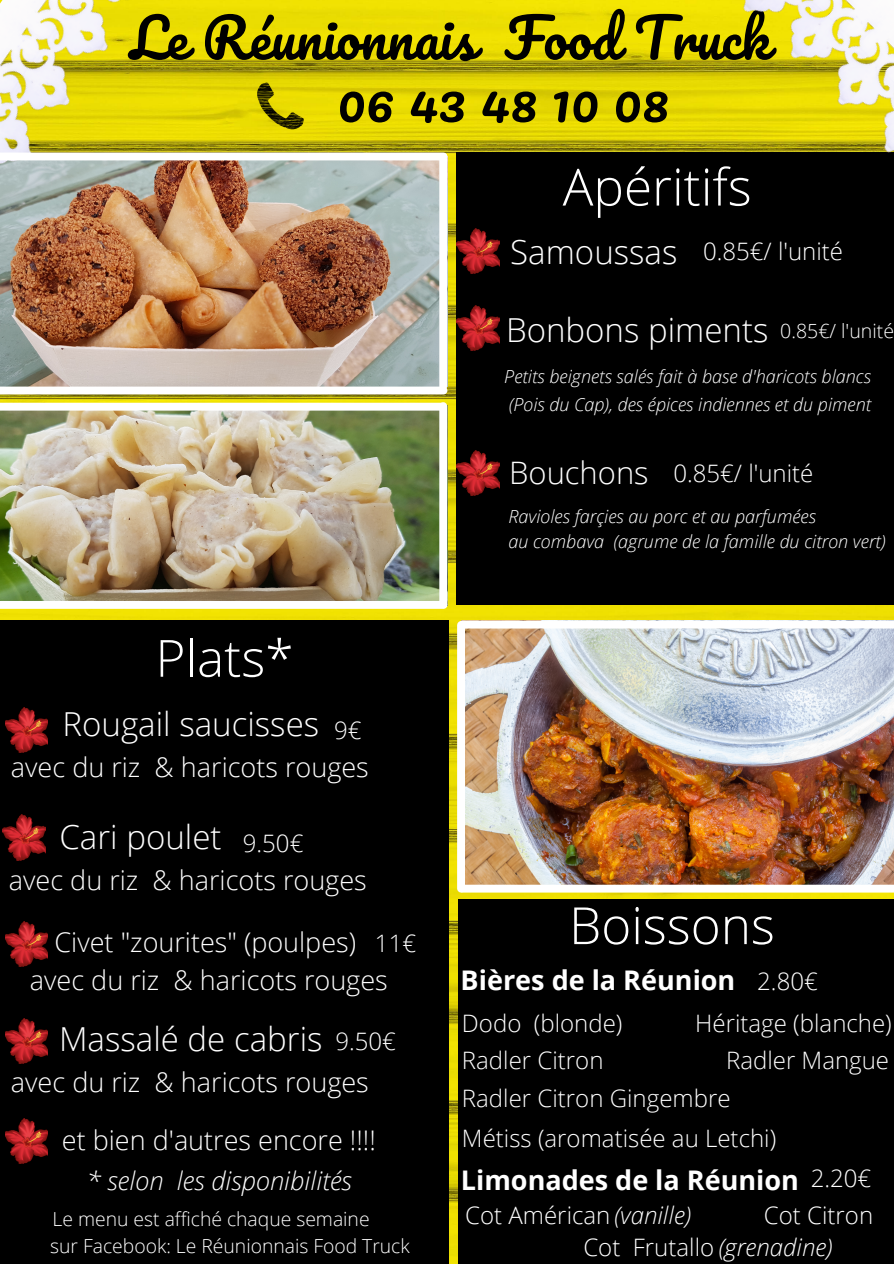
<style>
.page{position:relative;width:894px;height:1264px;background:#fff}
.page>*{position:absolute;margin:0;border:0;box-sizing:border-box;transform-origin:0 0}
.t1{font:54px "Pacifico";color:#000}
.t2{font:52.5px "Pacifico";color:#000}
.t3{font:300 51.3px "Open Sans";color:#fff}
.t4{font:300 33px "Open Sans";color:#fff}
.t5{font:300 30.9px "Open Sans";color:#fff}
.t6{font:300 27px "Open Sans";color:#fff}
.t7{font:700 27px "Open Sans";color:#fff}
.t8{font:italic 300 25.5px "Open Sans";color:#fff}
.t9{font:300 24px "Open Sans";color:#fff}
.t10{font:300 19.5px "Open Sans";color:#fff}
.t11{font:300 19.35px "Open Sans";color:#fff}
.t12{font:italic 300 18px "Open Sans";color:#fff}
.s1{font-style:italic}
</style>
<div class="page">
<img style="left:0;top:0;width:893px;height:1263px">
<div style="left:456px;top:152px;width:437px;height:453px;background:#000"></div>
<img style="left:331px;top:156px;width:116px;height:230px">
<img style="left:0;top:0;width:331px;height:386px">
<img style="left:542px;top:0;width:351px;height:153px">
<img style="left:456px;top:228px;width:43px;height:45px">
<div style="left:0;top:620px;width:449px;height:643px;background:#000"></div>
<img style="left:3px;top:815px;width:42px;height:45px">
<img style="left:456px;top:306px;width:43px;height:45px">
<img style="left:456px;top:450px;width:43px;height:45px">
<img style="left:0;top:410px;width:447px;height:195px">
<div style="left:0;top:601px;width:443px;height:8px;background:#fff"></div>
<div style="left:0;top:403px;width:442px;height:7px;background:#fff"></div>
<div style="left:0;top:386px;width:443px;height:8px;background:#fff"></div>
<div style="left:0;top:152px;width:443px;height:8px;background:#fff"></div>
<div style="left:439px;top:406px;width:8px;height:198px;background:#fff"></div>
<div style="left:439px;top:160px;width:8px;height:226px;background:#fff"></div>
<img style="left:5px;top:921px;width:43px;height:45px">
<img style="left:5px;top:1118px;width:43px;height:45px">
<img style="left:5px;top:1018px;width:43px;height:45px">
<img style="left:5px;top:707px;width:43px;height:45px">
<img style="left:461px;top:620px;width:432px;height:264px">
<div style="left:458px;top:899px;width:435px;height:364px;background:#000"></div>
<div style="left:462px;top:884px;width:431px;height:8px;background:#fff"></div>
<div style="left:462px;top:620px;width:431px;height:8px;background:#fff"></div>
<div style="left:457px;top:625px;width:8px;height:263px;background:#fff"></div>
<img style="left:221px;top:50px;width:115px;height:115px">
<p class="t1" style="left:130px;top:9px;width:641px">Le Réunionnais Food Truck</p>
<p class="t2" style="left:337px;top:73px;width:333px">06 43 48 10 08</p>
<p class="t3" style="left:562px;top:151px;width:190px">Apéritifs</p>
<p class="t4" style="left:510px;top:228px;width:169px">Samoussas</p>
<p class="t9" style="left:702px;top:235px;width:141px">0.85€/ l'unité</p>
<p class="t4" style="left:506px;top:307px;width:264px">Bonbons piments</p>
<p class="t10" style="left:780px;top:317px;width:115px">0.85€/ l'unité</p>
<p class="t12" style="left:504px;top:363px;width:368px">Petits beignets salés fait à base d'haricots blancs</p>
<p class="t12" style="left:508px;top:391px;width:364px">(Pois du Cap), des épices indiennes et du piment</p>
<p class="t5" style="left:509px;top:451px;width:141px">Bouchons</p>
<p class="t9" style="left:673px;top:457px;width:141px">0.85€/ l'unité</p>
<p class="t3" style="left:155px;top:622px;width:139px">Plats*</p>
<p class="t4" style="left:62px;top:701px;width:258px">Rougail saucisses</p>
<p class="t6" style="left:11px;top:748px;width:359px">avec du riz &amp; haricots rouges</p>
<p class="t9" style="left:334px;top:713px;width:29px">9€</p>
<p class="t4" style="left:59px;top:814px;width:163px">Cari poulet</p>
<p class="t6" style="left:9px;top:861px;width:359px">avec du riz &amp; haricots rouges</p>
<p class="t9" style="left:243px;top:826px;width:62px">9.50€</p>
<p class="t6" style="left:54px;top:923px;width:303px">Civet "zourites" (poulpes)</p>
<p class="t6" style="left:30px;top:960px;width:359px">avec du riz &amp; haricots rouges</p>
<p class="t4" style="left:59px;top:1016px;width:265px">Massalé de cabris</p>
<p class="t6" style="left:11px;top:1063px;width:359px">avec du riz &amp; haricots rouges</p>
<p class="t9" style="left:375px;top:926px;width:43px">11€</p>
<p class="t9" style="left:335px;top:1024px;width:62px">9.50€</p>
<p class="t6" style="left:62px;top:1121px;width:315px">et bien d'autres encore !!!!</p>
<p class="t8" style="left:87px;top:1162px;width:266px">* selon les disponibilités</p>
<p class="t11" style="left:53px;top:1205px;width:318px">Le menu est affiché chaque semaine</p>
<p class="t11" style="left:50px;top:1232px;width:361px">sur Facebook: Le Réunionnais Food Truck</p>
<p class="t12" style="left:508px;top:503px;width:309px">Ravioles farçies au porc et au parfumées</p>
<p class="t12" style="left:508px;top:528px;width:378px">au combava (agrume de la famille du citron vert)</p>
<p class="t3" style="left:569px;top:889px;width:207px">Boissons</p>
<p class="t7" style="left:460px;top:960px;width:276px">Bières de la Réunion</p>
<p class="t9" style="left:757px;top:964px;width:62px">2.80€</p>
<p class="t9" style="left:462px;top:1006px;width:162px">Dodo (blonde)</p>
<p class="t9" style="left:695px;top:1006px;width:198px">Héritage (blanche)</p>
<p class="t9" style="left:462px;top:1043px;width:143px">Radler Citron</p>
<p class="t9" style="left:725px;top:1043px;width:164px">Radler Mangue</p>
<p class="t9" style="left:462px;top:1080px;width:270px">Radler Citron Gingembre</p>
<p class="t9" style="left:462px;top:1121px;width:316px">Métiss (aromatisée au Letchi)</p>
<p class="t7" style="left:461px;top:1160px;width:339px">Limonades de la Réunion</p>
<p class="t9" style="left:763px;top:1197px;width:111px">Cot Citron</p>
<p class="t9" style="left:810px;top:1160px;width:62px">2.20€</p>
<p class="t9" style="left:465px;top:1197px;width:227px">Cot Américan<span class="s1">(vanille)</span></p>
<p class="t9" style="left:583px;top:1230px;width:251px">Cot Frutallo <span class="s1">(grenadine)</span></p>
</div>
